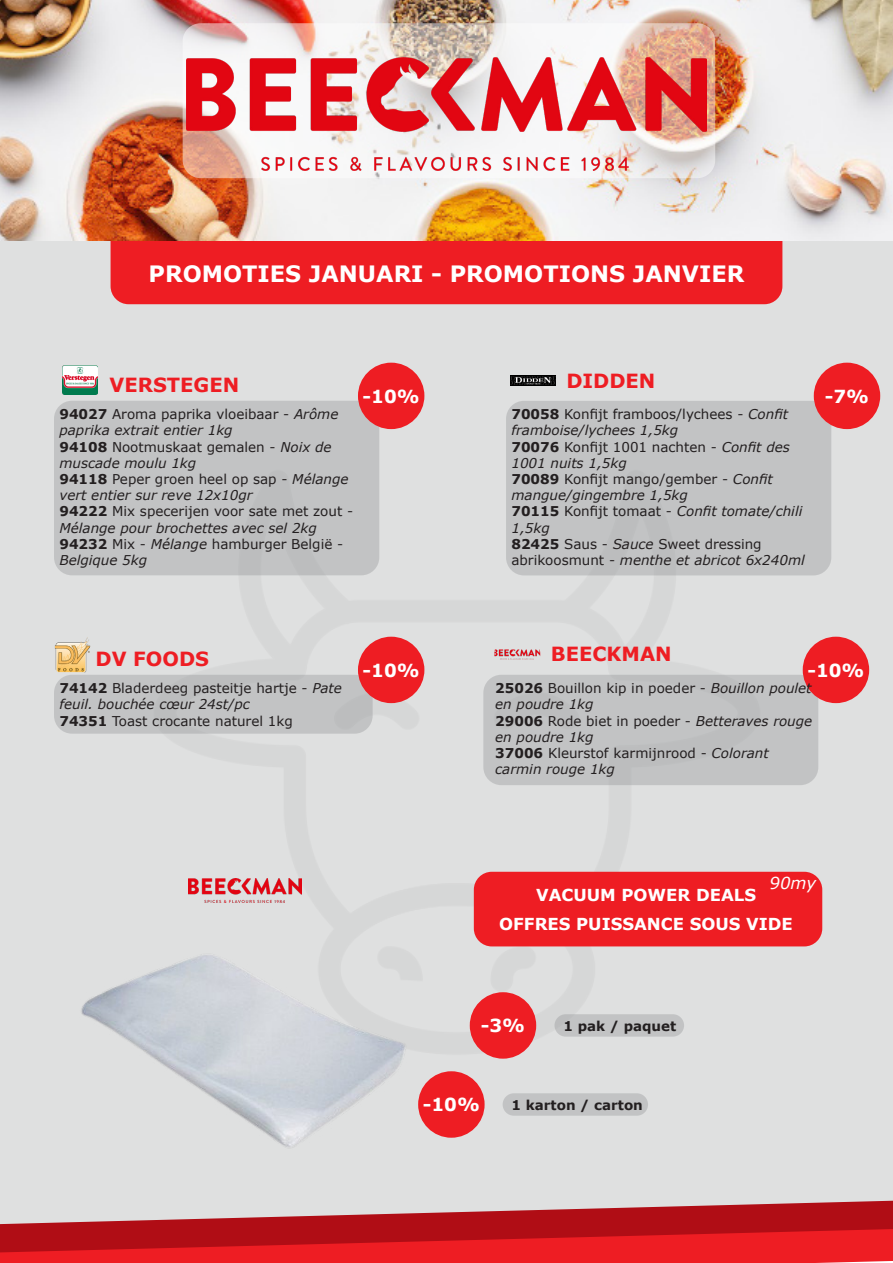
<style>
.page{position:relative;width:893px;height:1263px;background:#fff}
.page>*{position:absolute;margin:0;border:0;box-sizing:border-box;transform-origin:0 0}
.t1{font:700 22.5px "Verdana";color:#fff}
.t2{font:700 19.5px "Verdana";color:#ee1d23}
.t3{font:700 18px "Verdana";color:#fff}
.t4{font:700 16.5px "Verdana";color:#fff}
.t5{font:italic 16.5px "Verdana";color:#fff}
.t6{font:italic 13.5px/16.2px "Verdana";color:#231f20}
.t7{font:13.5px/16.2px "Verdana";color:#231f20}
.t8{font:700 13.5px "Verdana";color:#231f20}
.s1{font-weight:700;font-style:normal}
.s2{font-style:normal}
.s3{font-weight:700}
.s4{font-style:italic}
</style>
<div class="page">
<div style="left:0;top:241px;width:893px;height:1014px;background:#dfe0e0"></div>
<div style="left:483px;top:675px;width:335px;height:110px;background:#c2c3c4;border-radius:18px"></div>
<div style="left:111px;top:212px;width:671px;height:92px;background:#ee1d23;border-radius:18px"></div>
<svg style="left:0;top:1201px;width:893px;height:28px;fill:#b00d15"></svg>
<div style="left:54px;top:401px;width:325px;height:174px;background:#c2c3c4;border-radius:18px"></div>
<div style="left:358px;top:363px;width:66px;height:66px;background:#ee1d23;border-radius:50%"></div>
<div style="left:54px;top:675px;width:319px;height:59px;background:#c2c3c4;border-radius:18px"></div>
<img style="left:62px;top:366px;width:36px;height:29px">
<svg style="left:0;top:1229px;width:893px;height:34px;background:#d8181e"></svg>
<img style="left:0;top:0;width:893px;height:241px">
<svg style="left:183px;top:23px;width:532px;height:155px"></svg>
<img style="left:187px;top:58px;width:519px;height:112px">
<div style="left:358px;top:637px;width:66px;height:66px;background:#ee1d23;border-radius:50%"></div>
<img style="left:55px;top:637px;width:35px;height:35px">
<img style="left:494px;top:649px;width:46px;height:10px">
<div style="left:803px;top:637px;width:66px;height:66px;background:#ee1d23;border-radius:50%"></div>
<img style="left:510px;top:375px;width:45px;height:10px">
<div style="left:506px;top:401px;width:325px;height:174px;background:#c2c3c4;border-radius:18px"></div>
<div style="left:814px;top:363px;width:66px;height:66px;background:#ee1d23;border-radius:50%"></div>
<img style="left:81px;top:955px;width:344px;height:192px">
<div style="left:474px;top:872px;width:348px;height:74px;background:#ee1d23;border-radius:18px"></div>
<img style="left:189px;top:878px;width:113px;height:25px">
<div style="left:418px;top:1071px;width:67px;height:67px;background:#ee1d23;border-radius:50%"></div>
<div style="left:470px;top:992px;width:66px;height:67px;background:#ee1d23;border-radius:50%"></div>
<div style="left:554px;top:1014px;width:130px;height:23px;background:#c2c3c4;border-radius:11px"></div>
<div style="left:503px;top:1093px;width:145px;height:23px;background:#c2c3c4;border-radius:11px"></div>
<p class="t1" style="left:149px;top:259px;width:597px">PROMOTIES JANUARI - PROMOTIONS JANVIER</p>
<p class="t2" style="left:110px;top:372px;width:131px">VERSTEGEN</p>
<p class="t6" style="left:59px;top:406px;width:281px"><span class="s1">94027</span> <span class="s2">Aroma paprika vloeibaar -</span> Arôme paprika extrait entier 1kg</p>
<p class="t6" style="left:59px;top:439px;width:274px"><span class="s1">94108</span> <span class="s2">Nootmuskaat gemalen -</span> Noix de muscade moulu 1kg</p>
<p class="t6" style="left:59px;top:471px;width:291px"><span class="s1">94118</span> <span class="s2">Peper groen heel op sap -</span> Mélange vert entier sur reve 12x10gr</p>
<p class="t6" style="left:59px;top:503px;width:295px"><span class="s1">94222</span> <span class="s2">Mix specerijen voor sate met zout -<br></span>Mélange pour brochettes avec sel 2kg</p>
<p class="t7" style="left:59px;top:536px;width:285px"><span class="s3">94232</span> Mix - <span class="s4">Mélange</span> hamburger België -<br><span class="s4">Belgique 5kg</span></p>
<p class="t3" style="left:363px;top:384px;width:59px">-10%</p>
<p class="t2" style="left:566px;top:368px;width:91px">DIDDEN</p>
<p class="t6" style="left:511px;top:406px;width:278px"><span class="s1">70058</span> <span class="s2">Konfijt framboos/lychees -</span> Confit framboise/lychees 1,5kg</p>
<p class="t6" style="left:511px;top:439px;width:280px"><span class="s1">70076</span> <span class="s2">Konfijt 1001 nachten -</span> Confit des<br>1001 nuits 1,5kg</p>
<p class="t6" style="left:511px;top:471px;width:263px"><span class="s1">70089</span> <span class="s2">Konfijt mango/gember -</span> Confit mangue/gingembre 1,5kg</p>
<p class="t6" style="left:511px;top:504px;width:292px"><span class="s1">70115</span> <span class="s2">Konfijt tomaat -</span> Confit tomate/chili<br>1,5kg</p>
<p class="t7" style="left:511px;top:536px;width:295px"><span class="s3">82425</span> Saus - <span class="s4">Sauce</span> Sweet dressing abrikoosmunt - <span class="s4">menthe et abricot 6x240ml</span></p>
<p class="t3" style="left:825px;top:384px;width:46px">-7%</p>
<p class="t2" style="left:95px;top:646px;width:115px">DV FOODS</p>
<p class="t6" style="left:59px;top:680px;width:284px"><span class="s1">74142</span> <span class="s2">Bladerdeeg pasteitje hartje -</span> Pate feuil. bouchée cœur 24st/pc</p>
<p class="t7" style="left:59px;top:713px;width:235px"><span class="s3">74351</span> Toast crocante naturel 1kg</p>
<p class="t2" style="left:551px;top:641px;width:122px">BEECKMAN</p>
<p class="t3" style="left:363px;top:658px;width:59px">-10%</p>
<p class="t3" style="left:807px;top:658px;width:59px">-10%</p>
<p class="t6" style="left:495px;top:680px;width:318px"><span class="s1">25026</span> <span class="s2">Bouillon kip in poeder -</span> Bouillon poulet en poudre 1kg</p>
<p class="t6" style="left:495px;top:713px;width:319px"><span class="s1">29006</span> <span class="s2">Rode biet in poeder -</span> Betteraves rouge en poudre 1kg</p>
<p class="t6" style="left:495px;top:745px;width:275px"><span class="s1">37006</span> <span class="s2">Kleurstof karmijnrood -</span> Colorant carmin rouge 1kg</p>
<p class="t5" style="left:769px;top:872px;width:48px">90my</p>
<p class="t4" style="left:536px;top:884px;width:221px">VACUUM POWER DEALS</p>
<p class="t4" style="left:499px;top:913px;width:295px">OFFRES PUISSANCE SOUS VIDE</p>
<p class="t3" style="left:481px;top:1014px;width:46px">-3%</p>
<p class="t8" style="left:563px;top:1018px;width:114px">1 pak / paquet</p>
<p class="t3" style="left:423px;top:1093px;width:59px">-10%</p>
<p class="t8" style="left:512px;top:1097px;width:133px">1 karton / carton</p>
</div>
